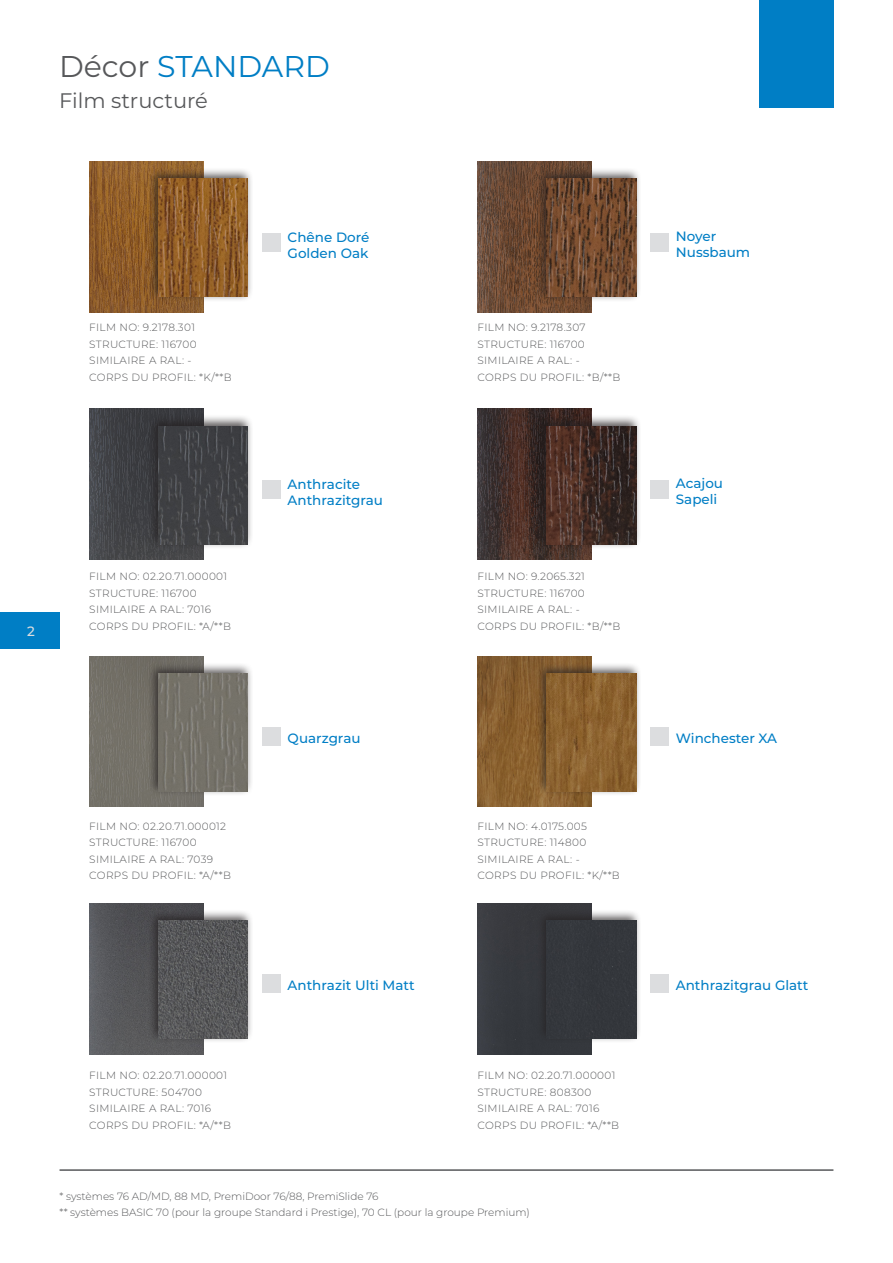
<style>
.page{position:relative;width:893px;height:1263px;background:#fff}
.page>*{position:absolute;margin:0;border:0;box-sizing:border-box;transform-origin:0 0}
.t1{font:30px "Montserrat";color:#007ec5}
.t2{font:21px "Montserrat";color:#57585a}
.t3{font:500 13.5px "Montserrat";color:#007ec5}
.t4{font:500 13.5px "Montserrat";color:#dcdddf}
.t5{font:300 10.5px "Montserrat";letter-spacing:.03em;color:#57585a}
.t6{font:300 10.5px/16.5px "Montserrat";color:#57585a}
.s1{color:#57585a}
</style>
<div class="page">
<div style="left:0;top:612px;width:60px;height:36px;background:#007ec5"></div>
<hr style="left:60px;top:1169px;width:773px;height:2px;background:#57585a">
<div style="left:759px;top:0;width:74px;height:108px;background:#007ec5"></div>
<div style="left:262px;top:233px;width:18px;height:18px;background:#dcdddf"></div>
<img style="left:89px;top:162px;width:114px;height:150px">
<div style="left:148px;top:167px;width:105px;height:135px;background:#231f20;opacity:.75"></div>
<img style="left:159px;top:179px;width:89px;height:118px">
<div style="left:650px;top:233px;width:18px;height:18px;background:#dcdddf"></div>
<img style="left:477px;top:162px;width:114px;height:150px">
<div style="left:536px;top:167px;width:106px;height:135px;background:#231f20;opacity:.75"></div>
<img style="left:547px;top:179px;width:89px;height:118px">
<div style="left:262px;top:480px;width:18px;height:18px;background:#dcdddf"></div>
<img style="left:89px;top:409px;width:114px;height:151px">
<div style="left:148px;top:415px;width:105px;height:134px;background:#231f20;opacity:.75"></div>
<img style="left:159px;top:426px;width:89px;height:118px">
<div style="left:650px;top:480px;width:18px;height:18px;background:#dcdddf"></div>
<img style="left:477px;top:409px;width:114px;height:151px">
<div style="left:536px;top:415px;width:106px;height:134px;background:#231f20;opacity:.75"></div>
<img style="left:547px;top:426px;width:89px;height:118px">
<div style="left:262px;top:728px;width:18px;height:18px;background:#dcdddf"></div>
<div style="left:89px;top:656px;width:114px;height:151px;background:#747168"></div>
<div style="left:148px;top:662px;width:105px;height:134px;background:#231f20;opacity:.75"></div>
<img style="left:159px;top:673px;width:89px;height:118px">
<div style="left:650px;top:728px;width:18px;height:18px;background:#dcdddf"></div>
<img style="left:477px;top:656px;width:114px;height:151px">
<div style="left:536px;top:662px;width:106px;height:134px;background:#231f20;opacity:.75"></div>
<img style="left:547px;top:673px;width:89px;height:118px">
<div style="left:262px;top:975px;width:18px;height:18px;background:#dcdddf"></div>
<img style="left:89px;top:903px;width:114px;height:151px">
<div style="left:148px;top:909px;width:105px;height:135px;background:#231f20;opacity:.75"></div>
<img style="left:159px;top:920px;width:89px;height:119px">
<div style="left:650px;top:975px;width:18px;height:18px;background:#dcdddf"></div>
<div style="left:477px;top:903px;width:114px;height:151px;background:#37393e"></div>
<div style="left:536px;top:909px;width:106px;height:135px;background:#231f20;opacity:.75"></div>
<div style="left:547px;top:920px;width:89px;height:119px;background:#34373c"></div>
<p class="t1" style="left:59px;top:45px;width:272px"><span class="s1">Décor</span> STANDARD</p>
<p class="t2" style="left:59px;top:86px;width:150px">Film structuré</p>
<p class="t5" style="left:89px;top:320px;width:107px">FILM NO: 9.2178.301</p>
<p class="t5" style="left:89px;top:337px;width:109px">STRUCTURE: 116700</p>
<p class="t5" style="left:89px;top:353px;width:104px">SIMILAIRE A RAL: -</p>
<p class="t5" style="left:89px;top:370px;width:144px">CORPS DU PROFIL: *K/**B</p>
<p class="t4" style="left:27px;top:621px;width:9px">2</p>
<p class="t5" style="left:89px;top:570px;width:139px">FILM NO: 02.20.71.000001</p>
<p class="t5" style="left:89px;top:586px;width:109px">STRUCTURE: 116700</p>
<p class="t5" style="left:89px;top:603px;width:123px">SIMILAIRE A RAL: 7016</p>
<p class="t5" style="left:89px;top:619px;width:143px">CORPS DU PROFIL: *A/**B</p>
<p class="t5" style="left:89px;top:819px;width:138px">FILM NO: 02.20.71.000012</p>
<p class="t5" style="left:89px;top:835px;width:109px">STRUCTURE: 116700</p>
<p class="t5" style="left:89px;top:852px;width:125px">SIMILAIRE A RAL: 7039</p>
<p class="t5" style="left:89px;top:868px;width:143px">CORPS DU PROFIL: *A/**B</p>
<p class="t3" style="left:288px;top:228px;width:83px">Chêne Doré</p>
<p class="t3" style="left:288px;top:244px;width:82px">Golden Oak</p>
<p class="t3" style="left:288px;top:475px;width:74px">Anthracite</p>
<p class="t3" style="left:288px;top:491px;width:97px">Anthrazitgrau</p>
<p class="t5" style="left:477px;top:320px;width:110px">FILM NO: 9.2178.307</p>
<p class="t5" style="left:477px;top:337px;width:109px">STRUCTURE: 116700</p>
<p class="t5" style="left:477px;top:353px;width:104px">SIMILAIRE A RAL: -</p>
<p class="t5" style="left:477px;top:370px;width:144px">CORPS DU PROFIL: *B/**B</p>
<p class="t5" style="left:477px;top:570px;width:109px">FILM NO: 9.2065.321</p>
<p class="t5" style="left:477px;top:586px;width:109px">STRUCTURE: 116700</p>
<p class="t5" style="left:477px;top:603px;width:104px">SIMILAIRE A RAL: -</p>
<p class="t5" style="left:477px;top:619px;width:144px">CORPS DU PROFIL: *B/**B</p>
<p class="t3" style="left:676px;top:227px;width:42px">Noyer</p>
<p class="t3" style="left:676px;top:243px;width:76px">Nussbaum</p>
<p class="t3" style="left:676px;top:474px;width:49px">Acajou</p>
<p class="t3" style="left:676px;top:490px;width:43px">Sapeli</p>
<p class="t3" style="left:288px;top:729px;width:74px">Quarzgrau</p>
<p class="t3" style="left:676px;top:729px;width:103px">Winchester XA</p>
<p class="t5" style="left:477px;top:819px;width:111px">FILM NO: 4.0175.005</p>
<p class="t5" style="left:477px;top:835px;width:110px">STRUCTURE: 114800</p>
<p class="t5" style="left:477px;top:852px;width:104px">SIMILAIRE A RAL: -</p>
<p class="t5" style="left:477px;top:868px;width:144px">CORPS DU PROFIL: *K/**B</p>
<p class="t5" style="left:89px;top:1068px;width:139px">FILM NO: 02.20.71.000001</p>
<p class="t5" style="left:89px;top:1085px;width:114px">STRUCTURE: 504700</p>
<p class="t5" style="left:89px;top:1101px;width:123px">SIMILAIRE A RAL: 7016</p>
<p class="t5" style="left:89px;top:1118px;width:143px">CORPS DU PROFIL: *A/**B</p>
<p class="t3" style="left:288px;top:976px;width:128px">Anthrazit Ulti Matt</p>
<p class="t3" style="left:676px;top:976px;width:134px">Anthrazitgrau Glatt</p>
<p class="t5" style="left:477px;top:1068px;width:139px">FILM NO: 02.20.71.000001</p>
<p class="t5" style="left:477px;top:1085px;width:115px">STRUCTURE: 808300</p>
<p class="t5" style="left:477px;top:1101px;width:123px">SIMILAIRE A RAL: 7016</p>
<p class="t5" style="left:477px;top:1118px;width:143px">CORPS DU PROFIL: *A/**B</p>
<p class="t6" style="left:60px;top:1187px;width:472px">* systèmes 76 AD/MD, 88 MD, PremiDoor 76/88, PremiSlide 76<br>** systèmes BASIC 70 (pour la groupe Standard i Prestige), 70 CL (pour la groupe Premium)</p>
</div>
